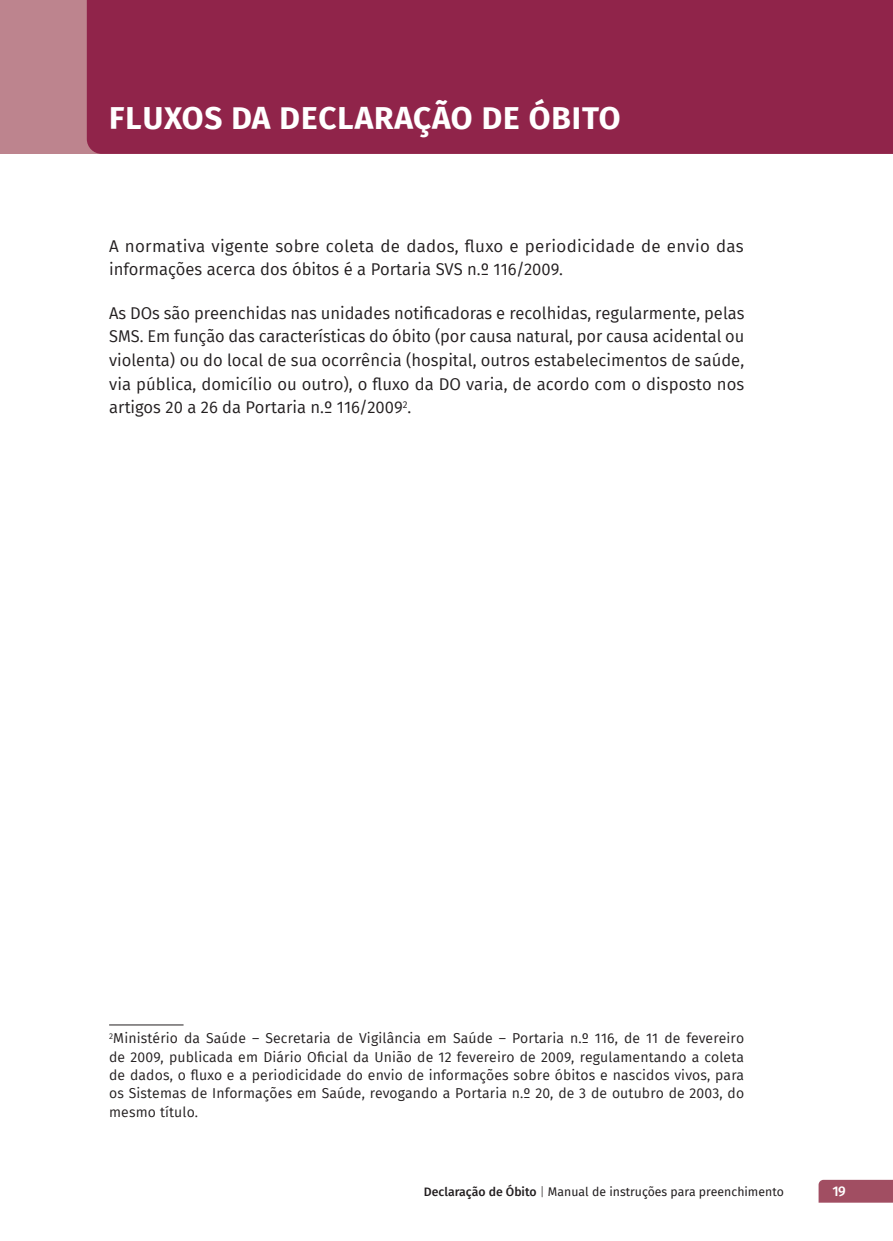
<style>
.page{position:relative;width:893px;height:1241px;background:#fff}
.page>*{position:absolute;margin:0;border:0;box-sizing:border-box;transform-origin:0 0}
.t1{font:700 31.5px "Fira Sans";letter-spacing:.03em;color:#fff}
.t2{font:16.62px/23.6px "Fira Sans";color:#231f20}
.t3{font:14px/18.4px "Fira Sans";letter-spacing:.01em;color:#231f20;text-align:justify}
.t4{font:500 14px "Fira Sans";color:#fff}
.t5{font:12.25px "Fira Sans";color:#231f20}
.s1{font-weight:500}
.s2{font-weight:300}
</style>
<div class="page">
<div style="left:819px;top:1179px;width:74px;height:23px;background:#a14e62"></div>
<div style="left:0;top:0;width:893px;height:154px;background:#bd848e"></div>
<div style="left:87px;top:0;width:806px;height:154px;background:#90244a"></div>
<hr style="left:109px;top:1024px;width:75px;height:1px;background:#231f20">
<h1 class="t1" style="left:109px;top:91px;width:513px">FLUXOS DA DECLARAÇÃO DE ÓBITO</h1>
<p class="t2" style="left:109px;top:234px;width:636px">A normativa vigente sobre coleta de dados, fluxo e periodicidade de envio das informações acerca dos óbitos é a Portaria SVS n.º 116/2009.</p>
<p class="t2" style="left:109px;top:301px;width:637px;text-align:justify">As DOs são preenchidas nas unidades notificadoras e recolhidas, regularmente, pelas SMS. Em função das características do óbito (por causa natural, por causa acidental ou violenta) ou do local de sua ocorrência (hospital, outros estabelecimentos de saúde, via pública, domicílio ou outro), o fluxo da DO varia, de acordo com o disposto nos artigos 20 a 26 da Portaria n.º 116/2009<sup>2</sup>.</p>
<p class="t3" style="left:109px;top:1028px;width:637px"><sup>2</sup>Ministério da Saúde – Secretaria de Vigilância em Saúde – Portaria n.º 116, de 11 de fevereiro de 2009, publicada em Diário Oficial da União de 12 fevereiro de 2009, regulamentando a coleta de dados, o fluxo e a periodicidade do envio de informações sobre óbitos e nascidos vivos, para os Sistemas de Informações em Saúde, revogando a Portaria n.º 20, de 3 de outubro de 2003, do mesmo título.</p>
<p class="t5" style="left:424px;top:1182px;width:361px"><span class="s1">Declaração de Óbito</span> <span class="s2">|</span> Manual de instruções para preenchimento</p>
<p class="t4" style="left:833px;top:1179px;width:15px">19</p>
</div>
